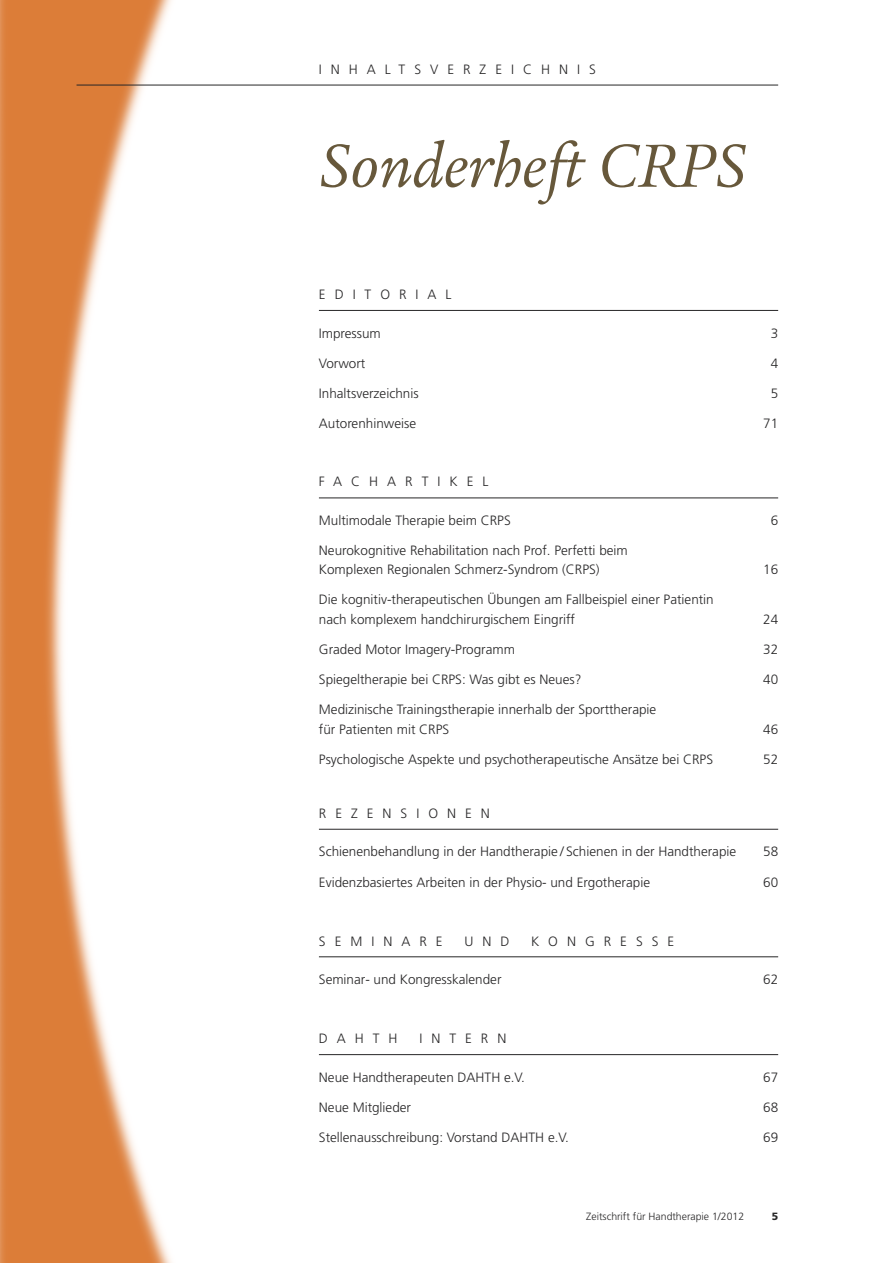
<style>
.page{position:relative;width:893px;height:1263px;background:#fff}
.page>*{position:absolute;margin:0;border:0;box-sizing:border-box;transform-origin:0 0}
.t1{font:italic 63px "Legacy Serif EF";color:#67583b}
.t2{font:300 13.5px/19.5px "Frutiger";color:#272627}
.t3{font:300 13.5px "Frutiger";letter-spacing:.665em;color:#272627}
.t4{font:300 10.5px "Frutiger";color:#272627}
.t5{font:900 10.5px "Frutiger";color:#272627}
</style>
<div class="page">
<img style="left:0;top:0;width:213px;height:1263px">
<hr style="left:319px;top:310px;width:459px;height:1px;background:#272627">
<hr style="left:319px;top:497px;width:459px;height:1px;background:#272627">
<hr style="left:319px;top:956px;width:459px;height:1px;background:#272627">
<hr style="left:319px;top:829px;width:459px;height:1px;background:#272627">
<hr style="left:319px;top:1054px;width:459px;height:1px;background:#272627">
<hr style="left:77px;top:85px;width:701px;height:1px;background:#272627">
<p class="t3" style="left:319px;top:62px;width:278px">INHALTSVERZEICHNIS</p>
<h1 class="t1" style="left:319px;top:128px;width:429px">Sonderheft CRPS</h1>
<p class="t3" style="left:319px;top:287px;width:134px">EDITORIAL</p>
<p class="t2" style="left:319px;top:323px;width:63px">Impressum</p>
<p class="t2" style="left:771px;top:323px;width:9px">3</p>
<p class="t2" style="left:319px;top:353px;width:48px">Vorwort</p>
<p class="t2" style="left:771px;top:353px;width:9px">4</p>
<p class="t2" style="left:319px;top:383px;width:101px">Inhaltsverzeichnis</p>
<p class="t2" style="left:771px;top:383px;width:9px">5</p>
<p class="t2" style="left:319px;top:413px;width:99px">Autorenhinweise</p>
<p class="t2" style="left:763px;top:413px;width:16px">71</p>
<p class="t3" style="left:319px;top:474px;width:171px">FACHARTIKEL</p>
<p class="t2" style="left:319px;top:510px;width:193px">Multimodale Therapie beim CRPS</p>
<p class="t2" style="left:771px;top:510px;width:9px">6</p>
<p class="t2" style="left:319px;top:540px;width:310px">Neurokognitive Rehabilitation nach Prof. Perfetti beim<br>Komplexen Regionalen Schmerz-Syndrom (CRPS)</p>
<p class="t2" style="left:763px;top:560px;width:16px">16</p>
<p class="t2" style="left:319px;top:590px;width:396px">Die kognitiv-therapeutischen Übungen am Fallbeispiel einer Patientin nach komplexem handchirurgischem Eingriff</p>
<p class="t2" style="left:763px;top:609px;width:16px">24</p>
<p class="t2" style="left:319px;top:640px;width:198px">Graded Motor Imagery-Programm</p>
<p class="t2" style="left:763px;top:640px;width:16px">32</p>
<p class="t2" style="left:319px;top:670px;width:264px">Spiegeltherapie bei CRPS: Was gibt es Neues?</p>
<p class="t2" style="left:763px;top:670px;width:16px">40</p>
<p class="t2" style="left:319px;top:700px;width:339px">Medizinische Trainingstherapie innerhalb der Sporttherapie für Patienten mit CRPS</p>
<p class="t2" style="left:763px;top:719px;width:16px">46</p>
<p class="t2" style="left:319px;top:749px;width:396px">Psychologische Aspekte und psychotherapeutische Ansätze bei CRPS</p>
<p class="t2" style="left:763px;top:749px;width:16px">52</p>
<p class="t3" style="left:319px;top:806px;width:172px">REZENSIONEN</p>
<p class="t2" style="left:319px;top:842px;width:419px">Schienenbehandlung in der Handtherapie / Schienen in der Handtherapie</p>
<p class="t2" style="left:763px;top:842px;width:16px">58</p>
<p class="t2" style="left:319px;top:872px;width:333px">Evidenzbasiertes Arbeiten in der Physio- und Ergotherapie</p>
<p class="t2" style="left:763px;top:872px;width:16px">60</p>
<p class="t3" style="left:319px;top:933px;width:125px">SEMINARE</p>
<p class="t2" style="left:464px;top:931px;width:46px">UND</p>
<p class="t3" style="left:531px;top:933px;width:145px">KONGRESSE</p>
<p class="t2" style="left:319px;top:969px;width:184px">Seminar- und Kongresskalender</p>
<p class="t2" style="left:763px;top:969px;width:16px">62</p>
<p class="t2" style="left:319px;top:1029px;width:80px">DAHTH</p>
<p class="t2" style="left:419px;top:1029px;width:88px">INTERN</p>
<p class="t2" style="left:319px;top:1067px;width:207px">Neue Handtherapeuten DAHTH e.V.</p>
<p class="t2" style="left:763px;top:1067px;width:16px">67</p>
<p class="t2" style="left:319px;top:1097px;width:94px">Neue Mitglieder</p>
<p class="t2" style="left:763px;top:1097px;width:16px">68</p>
<p class="t2" style="left:319px;top:1127px;width:251px">Stellenausschreibung: Vorstand DAHTH e.V.</p>
<p class="t2" style="left:763px;top:1127px;width:16px">69</p>
<p class="t4" style="left:586px;top:1210px;width:159px">Zeitschrift für Handtherapie 1/2012</p>
<p class="t5" style="left:772px;top:1210px;width:8px">5</p>
</div>
